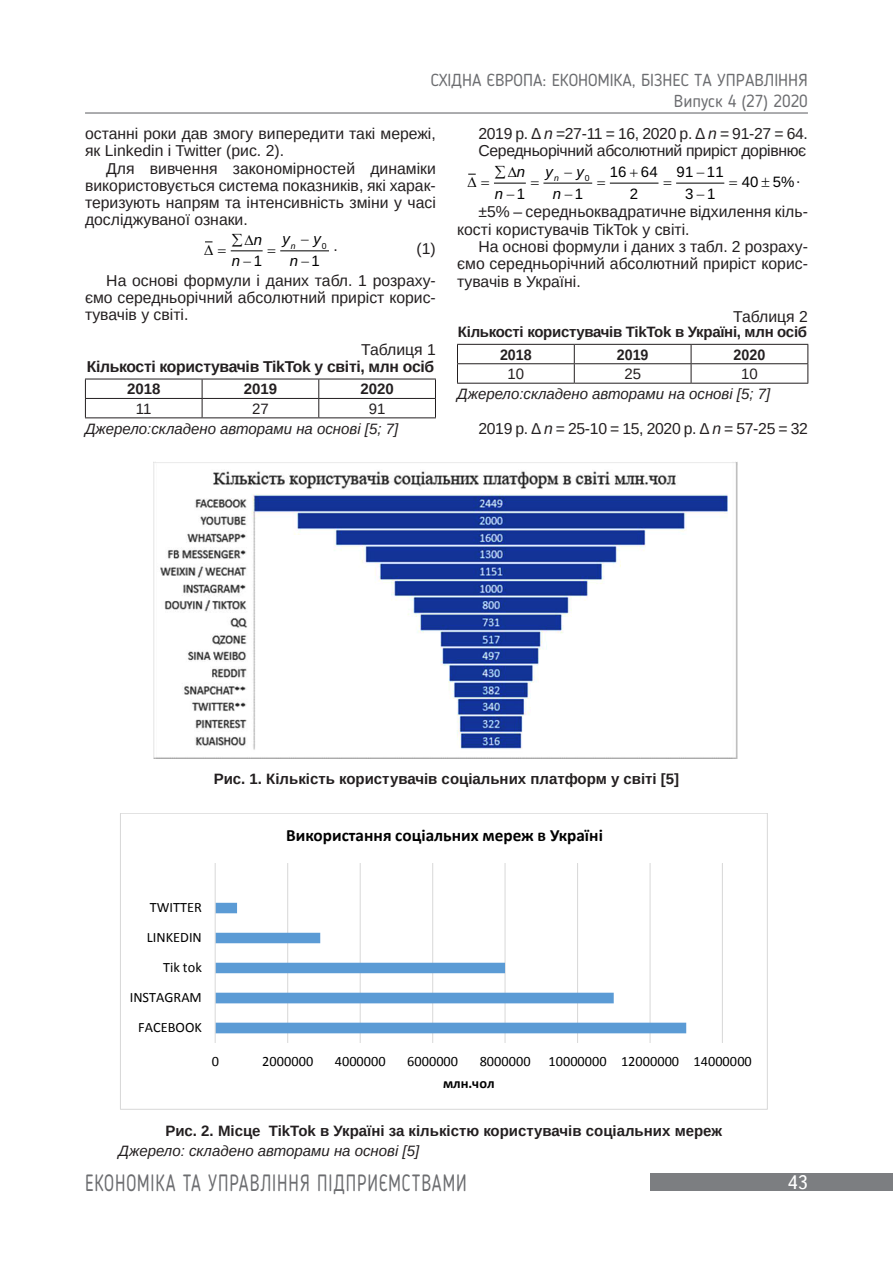
<style>
.page{position:relative;width:893px;height:1263px;background:#fff}
.page>*{position:absolute;margin:0;border:0;box-sizing:border-box;transform-origin:0 0}
.t1{font:23.4px "Blogger Sans";letter-spacing:.05em;color:#6c6d70;scale:.77 1}
.t2{font:19.5px "Ukrainian Text";color:#fff}
.t3{font:17.25px/20.7px "Blogger Sans";color:#6c6d70;text-align:right}
.t4{font:700 17.25px "Calibri";color:#000}
.Текст_основной_G{font:15.75px/17.2px "Arimo";color:#231f20;text-align:justify}
.Текст_основной_G-2{font:15.75px "Arimo";letter-spacing:-.02em;color:#231f20}
.Таблица_подпись{font:700 15.75px "Arimo";letter-spacing:-.02em;color:#231f20}
.Рисунок{font:700 15px "Arimo";color:#231f20}
.Джерело{font:italic 15px "Arimo";color:#231f20}
.Таблица_шапка{font:700 15px "Arimo";letter-spacing:-.02em;color:#231f20}
.t5{font:15px/21.3px "Arimo";letter-spacing:.005em;color:#000;text-align:center}
.Таблица_текст{font:15px "Arimo";color:#231f20}
.Литература_шапка{font:700 15px "Arimo";color:#231f20;scale:.95 1}
.t6{font:italic 15px "Arimo";color:#000}
.t7{font:14.4px "Calibri";color:#000}
.t8{font:700 14.4px "Calibri";color:#000}
.t9{font:14.25px "Calibri";color:#000}
.t10{font:italic 8.7px "Arimo";color:#000}
.t11{font:8.7px "Arimo";color:#000}
.s1{font-style:italic}
</style>
<div class="page">
<hr style="left:85px;top:112px;width:723px;height:2px;background:#6c6d70">
<div style="left:651px;top:1173px;width:242px;height:18px;background:#7c7e81"></div>
<hr style="left:231px;top:250px;width:32px;height:1px;background:#000">
<hr style="left:280px;top:250px;width:49px;height:1px;background:#000">
<hr style="left:85px;top:379px;width:117px;height:1px;background:#231f20">
<hr style="left:202px;top:379px;width:117px;height:1px;background:#231f20">
<hr style="left:319px;top:379px;width:117px;height:1px;background:#231f20">
<hr style="left:85px;top:398px;width:117px;height:1px;background:#231f20">
<svg style="left:85px;top:379px;width:1px;height:38px"></svg>
<hr style="left:202px;top:398px;width:117px;height:1px;background:#231f20">
<svg style="left:202px;top:379px;width:1px;height:38px"></svg>
<hr style="left:319px;top:398px;width:117px;height:1px;background:#231f20">
<svg style="left:318px;top:379px;width:1px;height:38px"></svg>
<svg style="left:435px;top:379px;width:1px;height:38px"></svg>
<hr style="left:85px;top:417px;width:117px;height:1px;background:#231f20">
<hr style="left:202px;top:417px;width:117px;height:1px;background:#231f20">
<hr style="left:319px;top:417px;width:117px;height:1px;background:#231f20">
<hr style="left:494px;top:183px;width:32px;height:1px;background:#000">
<hr style="left:543px;top:183px;width:49px;height:1px;background:#000">
<hr style="left:610px;top:183px;width:48px;height:1px;background:#000">
<hr style="left:676px;top:183px;width:48px;height:1px;background:#000">
<hr style="left:457px;top:344px;width:117px;height:1px;background:#231f20">
<hr style="left:574px;top:344px;width:117px;height:1px;background:#231f20">
<hr style="left:691px;top:344px;width:117px;height:1px;background:#231f20">
<hr style="left:457px;top:363px;width:117px;height:1px;background:#231f20">
<svg style="left:457px;top:345px;width:1px;height:38px"></svg>
<hr style="left:574px;top:363px;width:117px;height:1px;background:#231f20">
<svg style="left:574px;top:345px;width:1px;height:38px"></svg>
<hr style="left:691px;top:363px;width:117px;height:1px;background:#231f20">
<svg style="left:691px;top:345px;width:1px;height:38px"></svg>
<svg style="left:807px;top:345px;width:1px;height:38px"></svg>
<hr style="left:457px;top:383px;width:117px;height:1px;background:#231f20">
<hr style="left:574px;top:383px;width:117px;height:1px;background:#231f20">
<hr style="left:691px;top:383px;width:117px;height:1px;background:#231f20">
<img style="left:154px;top:462px;width:583px;height:297px">
<hr style="left:287px;top:863px;width:1px;height:180px;background:#d9d9d9">
<hr style="left:360px;top:863px;width:1px;height:180px;background:#d9d9d9">
<hr style="left:432px;top:863px;width:1px;height:180px;background:#d9d9d9">
<hr style="left:504px;top:863px;width:2px;height:180px;background:#d9d9d9">
<hr style="left:577px;top:863px;width:1px;height:180px;background:#d9d9d9">
<hr style="left:649px;top:863px;width:2px;height:180px;background:#d9d9d9">
<hr style="left:722px;top:863px;width:1px;height:180px;background:#d9d9d9">
<svg style="left:216px;top:903px;width:470px;height:130px"></svg>
<hr style="left:215px;top:863px;width:1px;height:180px;background:#d9d9d9">
<svg style="left:205px;top:241px;width:8px;height:2px"></svg>
<p class="t3" style="left:431px;top:69px;width:379px">СХІДНА ЄВРОПА: ЕКОНОМІКА, БІЗНЕС ТА УПРАВЛІННЯ<br>Випуск 4 (27) 2020</p>
<p class="Текст_основной_G" style="left:85px;top:125px;width:352px">останні роки дав змогу випередити такі мережі, як Linkedin i Twitter (рис. 2).</p>
<p class="Текст_основной_G" style="left:85px;top:160px;width:352px;text-indent:21px">Для вивчення закономірностей динаміки використовується система показників, які харак&shy;теризують напрям та інтенсивність зміни у часі досліджуваної ознаки.</p>
<p class="t6" style="left:254px;top:232px;width:10px">n</p>
<p class="t6" style="left:232px;top:253px;width:10px">n</p>
<p class="t6" style="left:282px;top:231px;width:9px">y</p>
<p class="t6" style="left:313px;top:231px;width:9px">y</p>
<p class="t6" style="left:290px;top:253px;width:10px">n</p>
<p class="t11" style="left:322px;top:241px;width:6px">0</p>
<p class="Текст_основной_G" style="left:333px;top:237px;width:6px">.</p>
<p class="Текст_основной_G" style="left:417px;top:240px;width:21px">(1)</p>
<p class="Текст_основной_G" style="left:85px;top:272px;width:352px;text-indent:21px">На основі формули і даних табл. 1 розраху&shy;ємо середньорічний абсолютний приріст корис&shy;тувачів у світі.</p>
<p class="Текст_основной_G" style="left:361px;top:341px;width:76px">Таблиця 1</p>
<p class="Таблица_подпись" style="left:87px;top:356px;width:349px">Кількості користувачів TikTok у світі, млн осіб</p>
<p class="Таблица_шапка" style="left:127px;top:379px;width:35px">2018</p>
<p class="Таблица_шапка" style="left:244px;top:379px;width:35px">2019</p>
<p class="Таблица_шапка" style="left:360px;top:379px;width:35px">2020</p>
<p class="Таблица_текст" style="left:136px;top:399px;width:17px">11</p>
<p class="Таблица_текст" style="left:252px;top:399px;width:18px">27</p>
<p class="Таблица_текст" style="left:369px;top:399px;width:18px">91</p>
<p class="Джерело" style="left:85px;top:418px;width:315px">Джерело:складено авторами на основі [5; 7]</p>
<p class="t10" style="left:291px;top:241px;width:6px">n</p>
<p class="t5" style="left:254px;top:251px;width:10px">1</p>
<p class="t5" style="left:312px;top:251px;width:10px">1</p>
<p class="Текст_основной_G-2" style="left:478px;top:124px;width:331px">2019 р. <span class="s1">∆ n</span> =27-11 = 16, 2020 р. <span class="s1">∆ n</span> = 91-27 = 64.</p>
<p class="Текст_основной_G-2" style="left:478px;top:141px;width:329px">Середньорічний абсолютний приріст дорівнює</p>
<p class="t6" style="left:517px;top:164px;width:10px">n</p>
<p class="t6" style="left:495px;top:185px;width:10px">n</p>
<p class="t5" style="left:610px;top:161px;width:49px">16 64<br>2</p>
<p class="t5" style="left:677px;top:161px;width:49px">91 11<br>3 1</p>
<p class="t5" style="left:742px;top:171px;width:54px">40 5%</p>
<p class="t6" style="left:546px;top:163px;width:9px">y</p>
<p class="t6" style="left:577px;top:163px;width:9px">y</p>
<p class="t6" style="left:553px;top:185px;width:10px">n</p>
<p class="t11" style="left:585px;top:173px;width:6px">0</p>
<p class="t10" style="left:554px;top:173px;width:6px">n</p>
<p class="Текст_основной_G" style="left:796px;top:169px;width:6px">.</p>
<p class="Текст_основной_G" style="left:457px;top:203px;width:352px;text-indent:21px">±5% – середньоквадратичне відхилення кіль&shy;кості користувачів TikTok у світі.</p>
<p class="Текст_основной_G" style="left:457px;top:238px;width:352px;text-indent:21px">На основі формули і даних з табл. 2 розраху&shy;ємо середньорічний абсолютний приріст корис&shy;тувачів в Україні.</p>
<p class="Текст_основной_G" style="left:733px;top:308px;width:76px">Таблиця 2</p>
<p class="Таблица_шапка" style="left:458px;top:322px;width:351px">Кількості користувачів TikTok в Україні, млн осіб</p>
<p class="Литература_шапка" style="left:500px;top:344px;width:35px">2018</p>
<p class="Литература_шапка" style="left:617px;top:344px;width:35px">2019</p>
<p class="Литература_шапка" style="left:734px;top:344px;width:35px">2020</p>
<p class="Таблица_текст" style="left:508px;top:364px;width:18px">10</p>
<p class="Таблица_текст" style="left:624px;top:364px;width:18px">25</p>
<p class="Таблица_текст" style="left:741px;top:364px;width:18px">10</p>
<p class="Джерело" style="left:457px;top:384px;width:315px">Джерело:складено авторами на основі [5; 7]</p>
<p class="Текст_основной_G-2" style="left:478px;top:418px;width:331px">2019 р. <span class="s1">∆ n</span> = 25-10 = 15, 2020 р. <span class="s1">∆ n</span> = 57-25 = 32</p>
<p class="t5" style="left:517px;top:183px;width:10px">1</p>
<p class="t5" style="left:575px;top:183px;width:10px">1</p>
<p class="Рисунок" style="left:214px;top:768px;width:467px">Рис. 1. Кількість користувачів соціальних платформ у світі [5]</p>
<p class="t4" style="left:286px;top:824px;width:318px">Використання соціальних мереж в Україні</p>
<p class="t7" style="left:150px;top:898px;width:54px">TWITTER</p>
<p class="t9" style="left:147px;top:928px;width:57px">LINKEDIN</p>
<p class="t9" style="left:163px;top:958px;width:40px">Tik tok</p>
<p class="t9" style="left:130px;top:988px;width:74px">INSTAGRAM</p>
<p class="t9" style="left:138px;top:1018px;width:65px">FACEBOOK</p>
<p class="t9" style="left:212px;top:1052px;width:9px">0</p>
<p class="t9" style="left:262px;top:1052px;width:52px">2000000</p>
<p class="t9" style="left:335px;top:1052px;width:52px">4000000</p>
<p class="t9" style="left:407px;top:1052px;width:52px">6000000</p>
<p class="t9" style="left:480px;top:1052px;width:52px">8000000</p>
<p class="t9" style="left:548px;top:1052px;width:205px">10000000 12000000 14000000</p>
<p class="t8" style="left:443px;top:1073px;width:53px">млн.чол</p>
<p class="Рисунок" style="left:165px;top:1120px;width:558px">Рис. 2. Місце TikTok в Україні за кількістю користувачів соціальних мереж</p>
<p class="Джерело" style="left:119px;top:1141px;width:302px">Джерело: складено авторами на основі [5]</p>
<h1 class="t1" style="left:85px;top:1168px;width:497px">ЕКОНОМІКА ТА УПРАВЛІННЯ ПІДПРИЄМСТВАМИ</h1>
<p class="t2" style="left:787px;top:1172px;width:22px">43</p>
</div>
